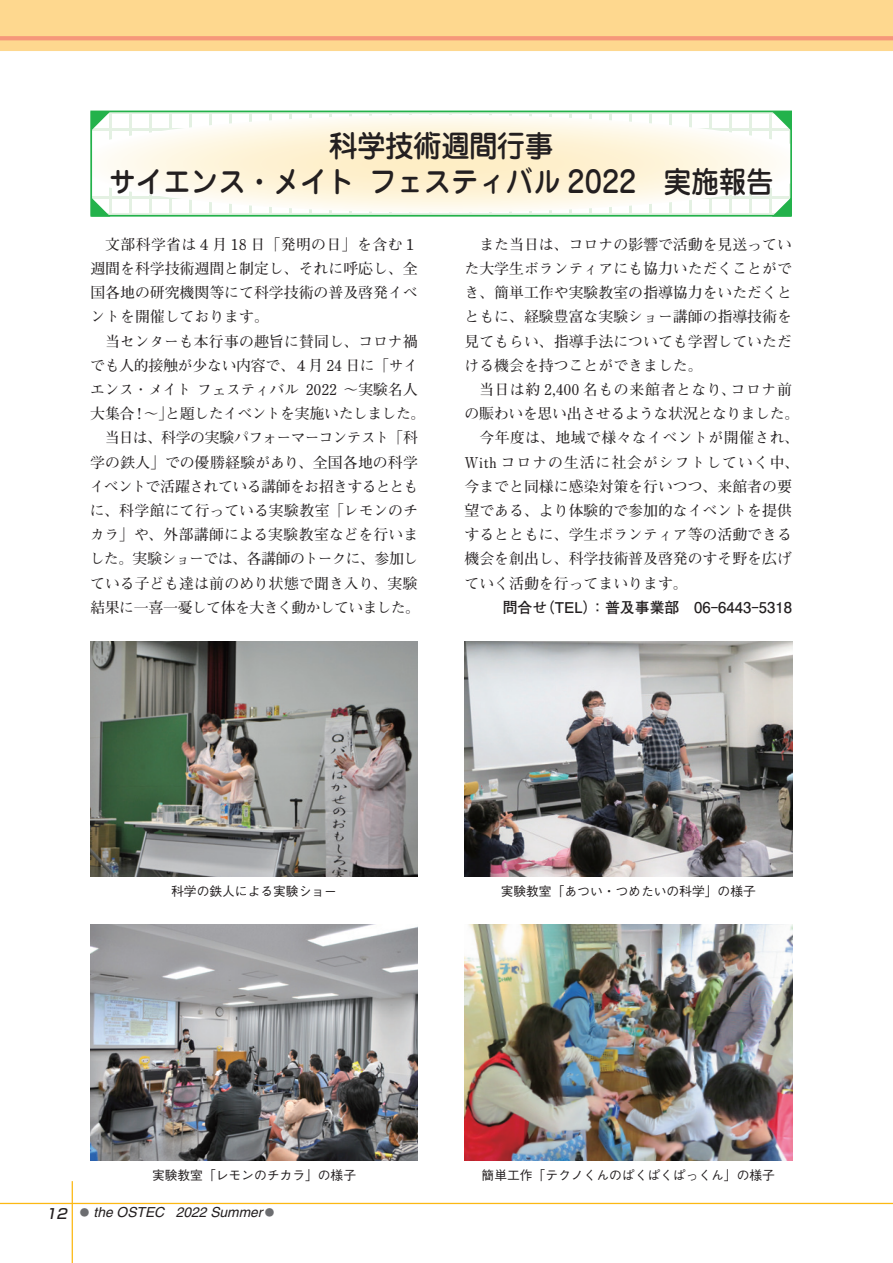
<style>
.page{position:relative;width:893px;height:1263px;background:#fff}
.page>*{position:absolute;margin:0;border:0;box-sizing:border-box;transform-origin:0 0}
.t1{font:500 29.7px/36.2px "Jun 34 Pro";color:#231f20;text-align:center;scale:.96 1}
.t2{font:700 14.85px/24.2px "Futo Min A101 Pr 6";color:#231f20;text-align:justify}
.t3{font:700 14.85px "Futo Min A101 Pr 6";letter-spacing:.03em;color:#231f20}
.t4{font:700 14.85px "Futo Go B101 Pr 6";color:#231f20}
.t5{font:700 14.85px "Futo Min A101 Pr 6";letter-spacing:-.02em;color:#231f20}
.t6{font:700 14.85px "Futo Min A101 Pr 6";letter-spacing:.065em;color:#231f20}
.t7{font:italic 13.8px "Helvetica";color:#231f20}
.t8{font:500 12.75px "Gothic BBB Pr 6";color:#231f20}
.s1{font-family:"Shin Go Pr 6";font-weight:500}
.s2{font-family:"Ryumin Pr 6";font-weight:300;font-style:normal;font-size:9.6px;color:#6c6d70}
</style>
<div class="page">
<hr style="left:72px;top:1181px;width:1px;height:82px;background:#fcb814">
<hr style="left:0;top:1203px;width:893px;height:1px;background:#fcb814">
<div style="left:0;top:0;width:893px;height:51px;background:#fed88f"></div>
<hr style="left:0;top:36px;width:893px;height:4px;background:#f6977a">
<hr style="left:109px;top:113px;width:3px;height:102px;background:#e4f1e3">
<hr style="left:129px;top:113px;width:3px;height:102px;background:#e4f1e3">
<hr style="left:149px;top:113px;width:3px;height:102px;background:#e4f1e3">
<hr style="left:169px;top:113px;width:3px;height:102px;background:#e4f1e3">
<hr style="left:189px;top:113px;width:3px;height:102px;background:#e4f1e3">
<hr style="left:209px;top:113px;width:3px;height:102px;background:#e4f1e3">
<hr style="left:229px;top:113px;width:3px;height:102px;background:#e4f1e3">
<hr style="left:249px;top:113px;width:3px;height:102px;background:#e4f1e3">
<hr style="left:269px;top:113px;width:3px;height:102px;background:#e4f1e3">
<hr style="left:289px;top:113px;width:3px;height:102px;background:#e4f1e3">
<hr style="left:309px;top:113px;width:3px;height:102px;background:#e4f1e3">
<hr style="left:329px;top:113px;width:3px;height:102px;background:#e4f1e3">
<hr style="left:349px;top:113px;width:3px;height:102px;background:#e4f1e3">
<hr style="left:369px;top:113px;width:3px;height:102px;background:#e4f1e3">
<hr style="left:389px;top:113px;width:3px;height:102px;background:#e4f1e3">
<hr style="left:409px;top:113px;width:3px;height:102px;background:#e4f1e3">
<hr style="left:429px;top:113px;width:3px;height:102px;background:#e4f1e3">
<hr style="left:449px;top:113px;width:3px;height:102px;background:#e4f1e3">
<hr style="left:469px;top:113px;width:3px;height:102px;background:#e4f1e3">
<hr style="left:489px;top:113px;width:3px;height:102px;background:#e4f1e3">
<hr style="left:509px;top:113px;width:3px;height:102px;background:#e4f1e3">
<hr style="left:529px;top:113px;width:3px;height:102px;background:#e4f1e3">
<hr style="left:549px;top:113px;width:3px;height:102px;background:#e4f1e3">
<hr style="left:569px;top:113px;width:3px;height:102px;background:#e4f1e3">
<hr style="left:589px;top:113px;width:3px;height:102px;background:#e4f1e3">
<hr style="left:609px;top:113px;width:3px;height:102px;background:#e4f1e3">
<hr style="left:629px;top:113px;width:3px;height:102px;background:#e4f1e3">
<hr style="left:649px;top:113px;width:3px;height:102px;background:#e4f1e3">
<hr style="left:669px;top:113px;width:3px;height:102px;background:#e4f1e3">
<hr style="left:689px;top:113px;width:3px;height:102px;background:#e4f1e3">
<hr style="left:709px;top:113px;width:3px;height:102px;background:#e4f1e3">
<hr style="left:729px;top:113px;width:3px;height:102px;background:#e4f1e3">
<hr style="left:749px;top:113px;width:3px;height:102px;background:#e4f1e3">
<hr style="left:769px;top:113px;width:3px;height:102px;background:#e4f1e3">
<hr style="left:90px;top:213px;width:702px;height:2px;background:#e4f1e3">
<svg style="left:93px;top:115px;width:696px;height:98px"></svg>
<svg style="left:772px;top:114px;width:17px;height:17px"></svg>
<svg style="left:772px;top:197px;width:17px;height:17px"></svg>
<div style="left:90px;top:111px;width:702px;height:106px;border:2px solid #23b24b"></div>
<svg style="left:91px;top:111px;width:19px;height:20px"></svg>
<svg style="left:91px;top:197px;width:19px;height:20px"></svg>
<img style="left:90px;top:641px;width:328px;height:236px">
<img style="left:465px;top:641px;width:327px;height:236px">
<img style="left:90px;top:925px;width:328px;height:235px">
<img style="left:465px;top:925px;width:327px;height:235px">
<h1 class="t1" style="left:109px;top:125px;width:694px">科学技術週間行事<br>サイエンス・メイト フェスティバル 2022　実施報告</h1>
<p class="t2" style="left:90px;top:232px;width:329px;text-indent:15px">文部科学省は４月 18 日「発明の日」を含む１週間を科学技術週間と制定し、それに呼応し、全国各地の研究機関等にて科学技術の普及啓発イベントを開催しております。</p>
<p class="t2" style="left:90px;top:328px;width:337px;text-align:center">当センターも本行事の趣旨に賛同し、コロナ禍<br>でも人的接触が少ない内容で、４月 24 日に「サイエンス・メイト フェスティバル 2022 〜実験名人大集合 ! 〜」と題したイベントを実施いたしました。当日は、科学の実験パフォーマーコンテスト「科<br>学の鉄人」での優勝経験があり、全国各地の科学イベントで活躍されている講師をお招きするとともに、科学館にて行っている実験教室「レモンのチカラ」や、外部講師による実験教室などを行いました。実験ショーでは、各講師のトークに、参加している子ども達は前のめり状態で聞き入り、実験結果に一喜一憂して体を大きく動かしていました。</p>
<p class="t2" style="left:465px;top:232px;width:329px;text-indent:15px">また当日は、コロナの影響で活動を見送っていた大学生ボランティアにも協力いただくことができ、簡単工作や実験教室の指導協力をいただくとともに、経験豊富な実験ショー講師の指導技術を見てもらい、指導手法についても学習していただける機会を持つことができました。</p>
<p class="t3" style="left:479px;top:378px;width:314px">当日は約 2,400 名もの来館者となり、コロナ前</p>
<p class="t5" style="left:464px;top:402px;width:336px">の賑わいを思い出させるような状況となりました。</p>
<p class="t3" style="left:479px;top:426px;width:322px">今年度は、地域で様々なイベントが開催され、</p>
<p class="t6" style="left:464px;top:450px;width:336px">With コロナの生活に社会がシフトしていく中、</p>
<p class="t2" style="left:464px;top:473px;width:329px">今までと同様に感染対策を行いつつ、来館者の要</p>
<p class="t2" style="left:464px;top:498px;width:329px">望である、より体験的で参加的なイベントを提供</p>
<p class="t2" style="left:464px;top:522px;width:329px">するとともに、学生ボランティア等の活動できる</p>
<p class="t2" style="left:464px;top:546px;width:329px">機会を創出し、科学技術普及啓発のすそ野を広げ</p>
<p class="t2" style="left:464px;top:570px;width:225px">ていく活動を行ってまいります。</p>
<p class="t4" style="left:503px;top:595px;width:291px">問合せ（TEL）：普及事業部　06-6443-5318</p>
<p class="t8" style="left:171px;top:881px;width:167px">科学の鉄人による実験ショー</p>
<p class="t8" style="left:501px;top:881px;width:257px">実験教室「あつい・つめたいの科学」の様子</p>
<p class="t8" style="left:152px;top:1165px;width:206px">実験教室「レモンのチカラ」の様子</p>
<p class="t8" style="left:482px;top:1165px;width:295px">簡単工作「テクノくんのぱくぱくぱっくん」の様子</p>
<p class="t7" style="left:46px;top:1204px;width:230px"><span class="s1">12</span> <span class="s2">●</span> the OSTEC 2022 Summer <span class="s2">●</span></p>
</div>
